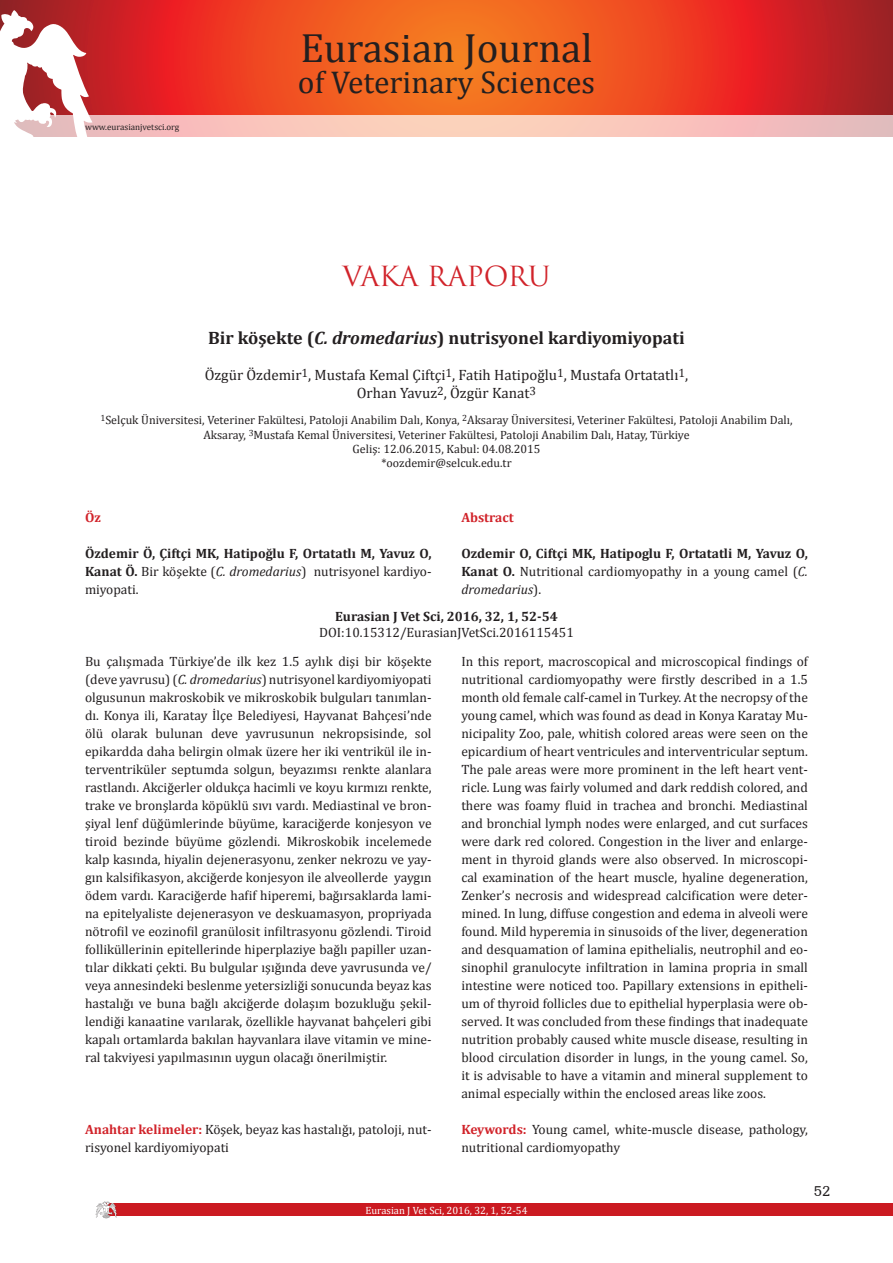
<style>
.page{position:relative;width:893px;height:1263px;background:#fff}
.page>*{position:absolute;margin:0;border:0;box-sizing:border-box;transform-origin:0 0}
.t1{font:41.1px "Cambria";color:#231f20}
.t2{font:31.65px "Cambria";color:#231f20}
.t3{font:27px "Trajan Pro";color:#d1232a}
.t4{font:700 18px "Cambria";color:#231f20}
.t5{font:15px "Cambria";color:#231f20}
.t6{font:15px "Humanist Slabserif 712 BT";color:#231f20}
.t7{font:13.5px/18px "Cambria";color:#231f20;text-align:justify}
.t8{font:700 13.5px/18px "Cambria";color:#231f20;text-align:justify}
.t9{font:700 13.5px "Cambria";color:#d1232a}
.t10{font:12px/14.4px "Cambria";color:#231f20;text-align:center}
.t11{font:10.5px "Cambria";color:#fff}
.t12{font:9px "Cambria";color:#231f20}
.s1{font-style:italic}
.s2{font-weight:400}
.s3{font-weight:400;font-style:italic}
.s4{font-weight:700;color:#d1232a}
</style>
<div class="page">
<svg style="left:0;top:0;width:893px;height:115px;background:#e44422"></svg>
<div style="left:106px;top:1203px;width:787px;height:13px;background:#cb1a21"></div>
<svg style="left:0;top:10px;width:92px;height:127px"></svg>
<svg style="left:96px;top:1201px;width:21px;height:17px"></svg>
<svg style="left:0;top:115px;width:893px;height:21px;background:#f5c7bf"></svg>
<p class="t12" style="left:85px;top:121px;width:96px">www.eurasianjvetsci.org</p>
<p class="t1" style="left:300px;top:24px;width:294px">Eurasian Journal</p>
<p class="t2" style="left:298px;top:64px;width:299px">of Veterinary Sciences</p>
<p class="t3" style="left:342px;top:259px;width:210px">VAKA RAPORU</p>
<p class="t4" style="left:208px;top:325px;width:478px">Bir köşekte (<span class="s1">C. dromedarius</span>) nutrisyonel kardiyomiyopati</p>
<p class="t5" style="left:205px;top:366px;width:485px">Özgür Özdemir<sup>1</sup>, Mustafa Kemal Çiftçi<sup>1</sup>, Fatih Hatipoğlu<sup>1</sup>, Mustafa Ortatatlı<sup>1</sup>,</p>
<p class="t5" style="left:357px;top:384px;width:181px">Orhan Yavuz<sup>2</sup>, Özgür Kanat<sup>3</sup></p>
<p class="t10" style="left:100px;top:413px;width:694px"><sup>1</sup>Selçuk Üniversitesi, Veteriner Fakültesi, Patoloji Anabilim Dalı, Konya, <sup>2</sup>Aksaray Üniversitesi, Veteriner Fakültesi, Patoloji Anabilim Dalı,<br>Aksaray, <sup>3</sup>Mustafa Kemal Üniversitesi, Veteriner Fakültesi, Patoloji Anabilim Dalı, Hatay, Türkiye</p>
<p class="t10" style="left:353px;top:442px;width:189px">Geliş: 12.06.2015, Kabul: 04.08.2015</p>
<p class="t10" style="left:381px;top:456px;width:132px">*oozdemir@selcuk.edu.tr</p>
<p class="t9" style="left:85px;top:508px;width:17px">Öz</p>
<p class="t8" style="left:85px;top:544px;width:348px">Özdemir Ö, Çiftçi MK, Hatipoğlu F, Ortatatlı M, Yavuz O, Kanat Ö. <span class="s2">Bir köşekte (</span><span class="s3">C. dromedarius</span><span class="s2">) nutrisyonel kardiyo&shy;miyopati.</span></p>
<p class="t9" style="left:461px;top:508px;width:54px">Abstract</p>
<p class="t8" style="left:461px;top:544px;width:348px">Ozdemir O, Ciftçi MK, Hatipoglu F, Ortatatli M, Yavuz O, Kanat O. <span class="s2">Nutritional cardiomyopathy in a young camel (</span><span class="s3">C. dromedarius</span><span class="s2">).</span></p>
<p class="t8" style="left:335px;top:607px;width:224px">Eurasian J Vet Sci, 2016, 32, 1, 52-54</p>
<p class="t7" style="left:319px;top:623px;width:256px">DOI:10.15312/EurasianJVetSci.2016115451</p>
<p class="t7" style="left:85px;top:652px;width:348px">Bu çalışmada Türkiye’de ilk kez 1.5 aylık dişi bir köşekte (deve yavrusu) (<span class="s1">C. dromedarius</span>) nutrisyonel kardiyomiyopati olgusunun makroskobik ve mikroskobik bulguları tanımlan&shy;dı. Konya ili, Karatay İlçe Belediyesi, Hayvanat Bahçesi’nde ölü olarak bulunan deve yavrusunun nekropsisinde, sol epikardda daha belirgin olmak üzere her iki ventrikül ile in&shy;terventriküler septumda solgun, beyazımsı renkte alanlara rastlandı. Akciğerler oldukça hacimli ve koyu kırmızı renkte, trake ve bronşlarda köpüklü sıvı vardı. Mediastinal ve bron&shy;şiyal lenf düğümlerinde büyüme, karaciğerde konjesyon ve tiroid bezinde büyüme gözlendi. Mikroskobik incelemede kalp kasında, hiyalin dejenerasyonu, zenker nekrozu ve yay&shy;gın kalsifikasyon, akciğerde konjesyon ile alveollerde yaygın ödem vardı. Karaciğerde hafif hiperemi, bağırsaklarda lami&shy;na epitelyaliste dejenerasyon ve deskuamasyon, propriyada nötrofil ve eozinofil granülosit infiltrasyonu gözlendi. Tiroid folliküllerinin epitellerinde hiperplaziye bağlı papiller uzan&shy;tılar dikkati çekti. Bu bulgular ışığında deve yavrusunda ve/ veya annesindeki beslenme yetersizliği sonucunda beyaz kas hastalığı ve buna bağlı akciğerde dolaşım bozukluğu şekil&shy;lendiği kanaatine varılarak, özellikle hayvanat bahçeleri gibi kapalı ortamlarda bakılan hayvanlara ilave vitamin ve mine&shy;ral takviyesi yapılmasının uygun olacağı önerilmiştir.</p>
<p class="t7" style="left:85px;top:1120px;width:348px"><span class="s4">Anahtar kelimeler:</span> Köşek, beyaz kas hastalığı, patoloji, nut&shy;risyonel kardiyomiyopati</p>
<p class="t7" style="left:461px;top:652px;width:348px">In this report, macroscopical and microscopical findings of nutritional cardiomyopathy were firstly described in a 1.5 month old female calf-camel in Turkey. At the necropsy of the young camel, which was found as dead in Konya Karatay Mu&shy;nicipality Zoo, pale, whitish colored areas were seen on the epicardium of heart ventricules and interventricular septum.<br>The pale areas were more prominent in the left heart vent&shy;ricle. Lung was fairly volumed and dark reddish colored, and there was foamy fluid in trachea and bronchi. Mediastinal and bronchial lymph nodes were enlarged, and cut surfaces were dark red colored. Congestion in the liver and enlarge&shy;ment in thyroid glands were also observed. In microscopi&shy;cal examination of the heart muscle, hyaline degeneration, Zenker’s necrosis and widespread calcification were deter&shy;mined. In lung, diffuse congestion and edema in alveoli were found. Mild hyperemia in sinusoids of the liver, degeneration and desquamation of lamina epithelialis, neutrophil and eo&shy;sinophil granulocyte infiltration in lamina propria in small intestine were noticed too. Papillary extensions in epitheli&shy;um of thyroid follicles due to epithelial hyperplasia were ob&shy;served. It was concluded from these findings that inadequate nutrition probably caused white muscle disease, resulting in blood circulation disorder in lungs, in the young camel. So, it is advisable to have a vitamin and mineral supplement to animal especially within the enclosed areas like zoos.</p>
<p class="t7" style="left:461px;top:1120px;width:348px"><span class="s4">Keywords:</span> Young camel, white-muscle disease, pathology, nutritional cardiomyopathy</p>
<p class="t6" style="left:814px;top:1181px;width:18px">52</p>
<p class="t11" style="left:365px;top:1204px;width:163px">Eurasian J Vet Sci, 2016, 32, 1, 52-54</p>
</div>
